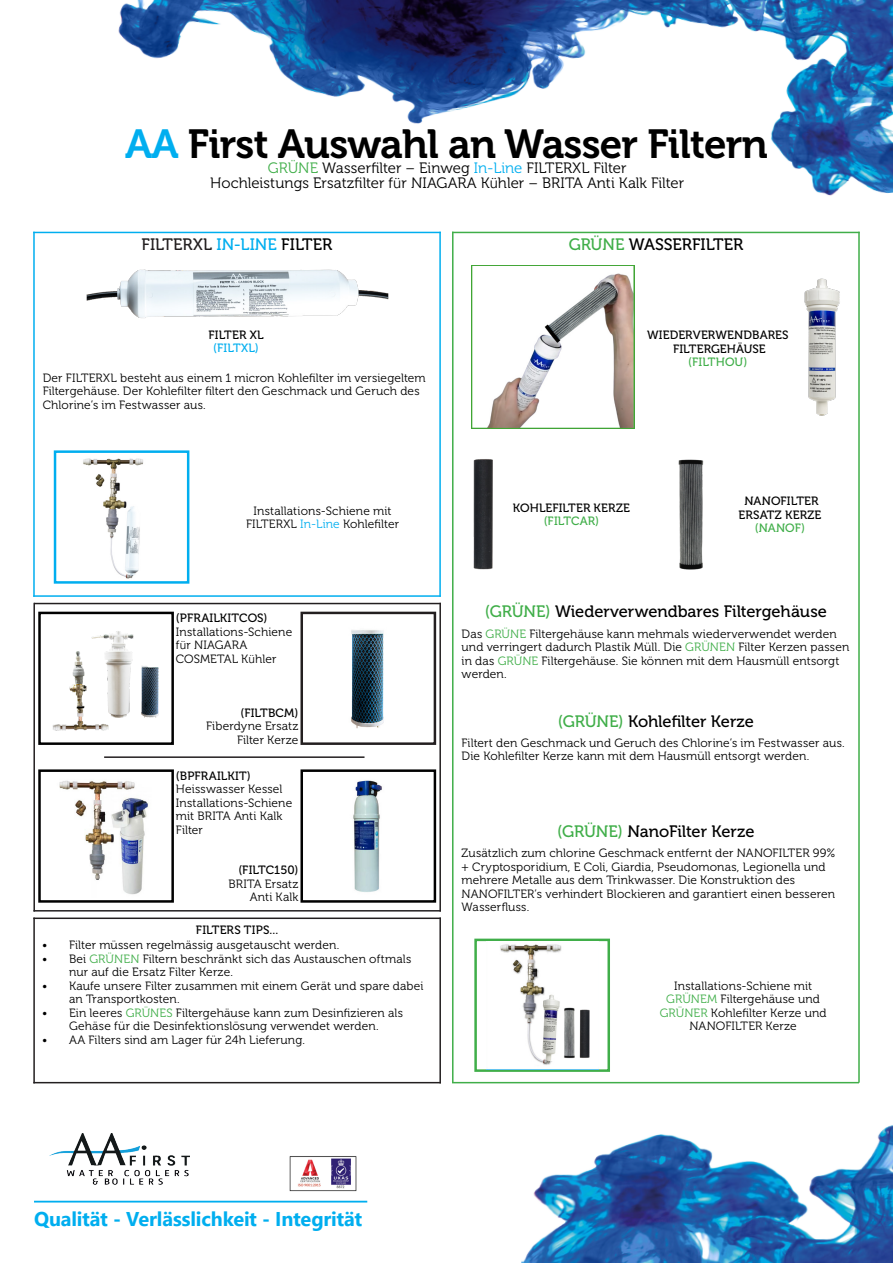
<style>
.page{position:relative;width:893px;height:1263px;background:#fff}
.page>*{position:absolute;margin:0;border:0;box-sizing:border-box;transform-origin:0 0}
.t1{font:40.5px "Museo 700";letter-spacing:-.02em;color:#000}
.t2{font:700 19.95px "Segoe UI";letter-spacing:-.01em;color:#00aeef}
.t3{font:16.5px "Museo 500";letter-spacing:-.005em;color:#000}
.t4{font:16.5px "Museo 500";color:#231f20}
.t5{font:15px "Museo 300";color:#000}
.t6{font:12px/13.5px "Museo 300";letter-spacing:.01em;color:#000}
.t7{font:12px "Museo 500";letter-spacing:.01em;color:#000}
.t8{font:12px "Museo 500";letter-spacing:.005em;color:#40ae49}
.t9{font:12px "Museo 500";letter-spacing:.015em;color:#00aeef}
.s1{color:#00aeef}
.s2{color:#40ae49}
.s3{font-family:"Segoe UI";font-weight:300}
.s4{color:#000}
</style>
<div class="page">
<img style="left:42px;top:0;width:851px;height:281px">
<hr style="left:34px;top:1201px;width:333px;height:1px;background:#00aeef">
<img style="left:49px;top:1133px;width:140px;height:52px">
<img style="left:289px;top:1156px;width:68px;height:36px">
<img style="left:521px;top:1125px;width:372px;height:138px">
<hr style="left:33px;top:232px;width:2px;height:365px;background:#00aeef">
<hr style="left:33px;top:232px;width:408px;height:1px;background:#00aeef">
<hr style="left:33px;top:595px;width:408px;height:2px;background:#00aeef">
<hr style="left:439px;top:232px;width:2px;height:365px;background:#00aeef">
<hr style="left:33px;top:917px;width:408px;height:2px;background:#231f20">
<hr style="left:33px;top:1082px;width:408px;height:1px;background:#231f20">
<hr style="left:33px;top:917px;width:2px;height:166px;background:#231f20">
<hr style="left:439px;top:917px;width:2px;height:166px;background:#231f20">
<div style="left:54px;top:450px;width:135px;height:134px;border:2px solid #00aeef"></div>
<img style="left:83px;top:458px;width:60px;height:121px">
<hr style="left:34px;top:603px;width:407px;height:1px;background:#231f20">
<hr style="left:33px;top:910px;width:408px;height:1px;background:#231f20">
<hr style="left:33px;top:603px;width:2px;height:308px;background:#231f20">
<hr style="left:439px;top:603px;width:2px;height:308px;background:#231f20">
<img style="left:473px;top:459px;width:20px;height:111px">
<hr style="left:452px;top:232px;width:408px;height:1px;background:#40ae49">
<img style="left:801px;top:277px;width:42px;height:139px">
<img style="left:678px;top:459px;width:26px;height:111px">
<img style="left:472px;top:266px;width:162px;height:162px">
<hr style="left:452px;top:1082px;width:407px;height:1px;background:#40ae49">
<hr style="left:452px;top:232px;width:1px;height:851px;background:#40ae49">
<hr style="left:858px;top:232px;width:2px;height:851px;background:#40ae49">
<div style="left:474px;top:939px;width:136px;height:133px;border:2px solid #40ae49"></div>
<img style="left:486px;top:941px;width:112px;height:124px">
<img style="left:561px;top:1002px;width:49px;height:63px">
<img style="left:84px;top:260px;width:306px;height:58px">
<div style="left:38px;top:612px;width:136px;height:133px;border:2px solid #000"></div>
<div style="left:38px;top:769px;width:136px;height:134px;border:2px solid #000"></div>
<div style="left:300px;top:769px;width:136px;height:134px;border:2px solid #000"></div>
<div style="left:300px;top:612px;width:136px;height:133px;border:2px solid #231f20"></div>
<img style="left:351px;top:630px;width:33px;height:99px">
<img style="left:353px;top:780px;width:29px;height:112px">
<img style="left:59px;top:781px;width:90px;height:114px">
<img style="left:52px;top:631px;width:107px;height:100px">
<hr style="left:104px;top:756px;width:260px;height:2px;background:#231f20">
<p class="t1" style="left:125px;top:122px;width:644px"><span class="s1">AA</span> First Auswahl an Wasser Filtern</p>
<p class="t5" style="left:268px;top:160px;width:360px"><span class="s2">GRÜNE</span> Wasserfilter – Einweg <span class="s1">In-Line</span> FILTERXL Filter</p>
<p class="t5" style="left:210px;top:175px;width:475px">Hochleistungs Ersatzfilter f<span class="s3">ü</span>r NIAGARA K<span class="s3">ü</span>hler – BRITA Anti Kalk Filter</p>
<p class="t4" style="left:142px;top:236px;width:192px">FILTERXL <span class="s1">IN-LINE</span> <span class="s4">FILTER</span></p>
<p class="t7" style="left:209px;top:328px;width:57px">FILTER XL</p>
<p class="t9" style="left:213px;top:341px;width:47px">(FILTXL)</p>
<p class="t6" style="left:43px;top:371px;width:385px">Der FILTERXL besteht aus einem 1 micron Kohlefilter im versiegeltem<br>Filtergehäuse. Der Kohlefilter filtert den Geschmack und Geruch des<br>Chlorine’s im Festwasser aus.</p>
<p class="t6" style="left:254px;top:504px;width:139px">Installations-Schiene mit</p>
<p class="t6" style="left:246px;top:518px;width:155px">FILTERXL <span class="s1">In-Line</span> Kohlefilter</p>
<p class="t7" style="left:176px;top:611px;width:93px">(PFRAILKITCOS)</p>
<p class="t6" style="left:176px;top:625px;width:118px">Installations-Schiene f<span class="s3">ü</span>r NIAGARA</p>
<p class="t6" style="left:176px;top:652px;width:102px">COSMETAL K<span class="s3">ü</span>hler</p>
<p class="t7" style="left:240px;top:706px;width:60px">(FILTBCM)</p>
<p class="t6" style="left:206px;top:719px;width:94px">Fiberdyne Ersatz</p>
<p class="t6" style="left:237px;top:733px;width:63px">Filter Kerze</p>
<p class="t7" style="left:176px;top:769px;width:76px">(BPFRAILKIT)</p>
<p class="t6" style="left:176px;top:783px;width:118px">Heisswasser Kessel<br>Installations-Schiene mit BRITA Anti Kalk<br>Filter</p>
<p class="t7" style="left:238px;top:863px;width:62px">(FILTC150)</p>
<p class="t6" style="left:229px;top:877px;width:71px">BRITA Ersatz</p>
<p class="t6" style="left:250px;top:891px;width:50px">Anti Kalk</p>
<p class="t7" style="left:196px;top:923px;width:84px">FILTERS TIPS...</p>
<p class="t6" style="left:42px;top:938px;width:299px">• Filter müssen regelmässig ausgetauscht werden.</p>
<p class="t6" style="left:69px;top:952px;width:344px;text-indent:-27px">• Bei <span class="s2">GRÜNEN</span> Filtern beschränkt sich das Austauschen oftmals nur auf die Ersatz Filter Kerze.</p>
<p class="t6" style="left:69px;top:979px;width:356px;text-indent:-27px">• Kaufe unsere Filter zusammen mit einem Gerät und spare dabei an Transportkosten.</p>
<p class="t6" style="left:42px;top:1006px;width:362px;text-align:center">• Ein leeres <span class="s2">GRÜNES</span> Filtergehäuse kann zum Desinfizieren als<br>Gehäse für die Desinfektionslösung verwendet werden.</p>
<p class="t6" style="left:42px;top:1033px;width:264px">• AA Filters sind am Lager für 24h Lieferung.</p>
<p class="t3" style="left:569px;top:236px;width:176px"><span class="s2">GRÜNE</span> WASSERFILTER</p>
<p class="t7" style="left:647px;top:329px;width:143px">WIEDERVERWENDBARES</p>
<p class="t7" style="left:673px;top:342px;width:94px">FILTERGEHÄUSE</p>
<p class="t8" style="left:688px;top:356px;width:61px">(FILTHOU)</p>
<p class="t7" style="left:513px;top:501px;width:119px">KOHLEFILTER KERZE</p>
<p class="t8" style="left:544px;top:515px;width:57px">(FILTCAR)</p>
<p class="t7" style="left:744px;top:494px;width:76px">NANOFILTER</p>
<p class="t7" style="left:738px;top:508px;width:84px">ERSATZ KERZE</p>
<p class="t8" style="left:755px;top:521px;width:52px">(NANOF)</p>
<p class="t3" style="left:485px;top:602px;width:344px"><span class="s2">(GRÜNE)</span> Wiederverwendbares Filtergehäuse</p>
<p class="t6" style="left:462px;top:627px;width:389px">Das <span class="s2">GRÜNE</span> Filtergehäuse kann mehmals wiederverwendet werden und verringert dadurch Plastik Müll. Die <span class="s2">GRÜNEN</span> Filter Kerzen passen in das <span class="s2">GRÜNE</span> Filtergehäuse. Sie können mit dem Hausmüll entsorgt werden.</p>
<p class="t3" style="left:558px;top:712px;width:198px"><span class="s2">(GRÜNE)</span> Kohlefilter Kerze</p>
<p class="t6" style="left:462px;top:736px;width:385px">Filtert den Geschmack und Geruch des Chlorine’s im Festwasser aus.<br>Die Kohlefilter Kerze kann mit dem Hausmüll entsorgt werden.</p>
<p class="t3" style="left:557px;top:822px;width:199px"><span class="s2">(GRÜNE)</span> NanoFilter Kerze</p>
<p class="t6" style="left:462px;top:846px;width:375px">Zusätzlich zum chlorine Geschmack entfernt der NANOFILTER 99% + Cryptosporidium, E Coli, Giardia, Pseudomonas, Legionella und mehrere Metalle aus dem Trinkwasser. Die Konstruktion des</p>
<p class="t6" style="left:462px;top:887px;width:375px">NANOFILTER’s verhindert Blockieren and garantiert einen besseren<br>Wasserfluss.</p>
<p class="t6" style="left:674px;top:979px;width:139px">Installations-Schiene mit</p>
<p class="t6" style="left:660px;top:992px;width:168px;text-align:center"><span class="s2">GRÜNEM</span> Filtergehäuse und<br><span class="s2">GRÜNER</span> Kohlefilter Kerze und<br>NANOFILTER Kerze</p>
<p class="t2" style="left:34px;top:1200px;width:330px">Qualität - Verlässlichkeit - Integrität</p>
</div>
